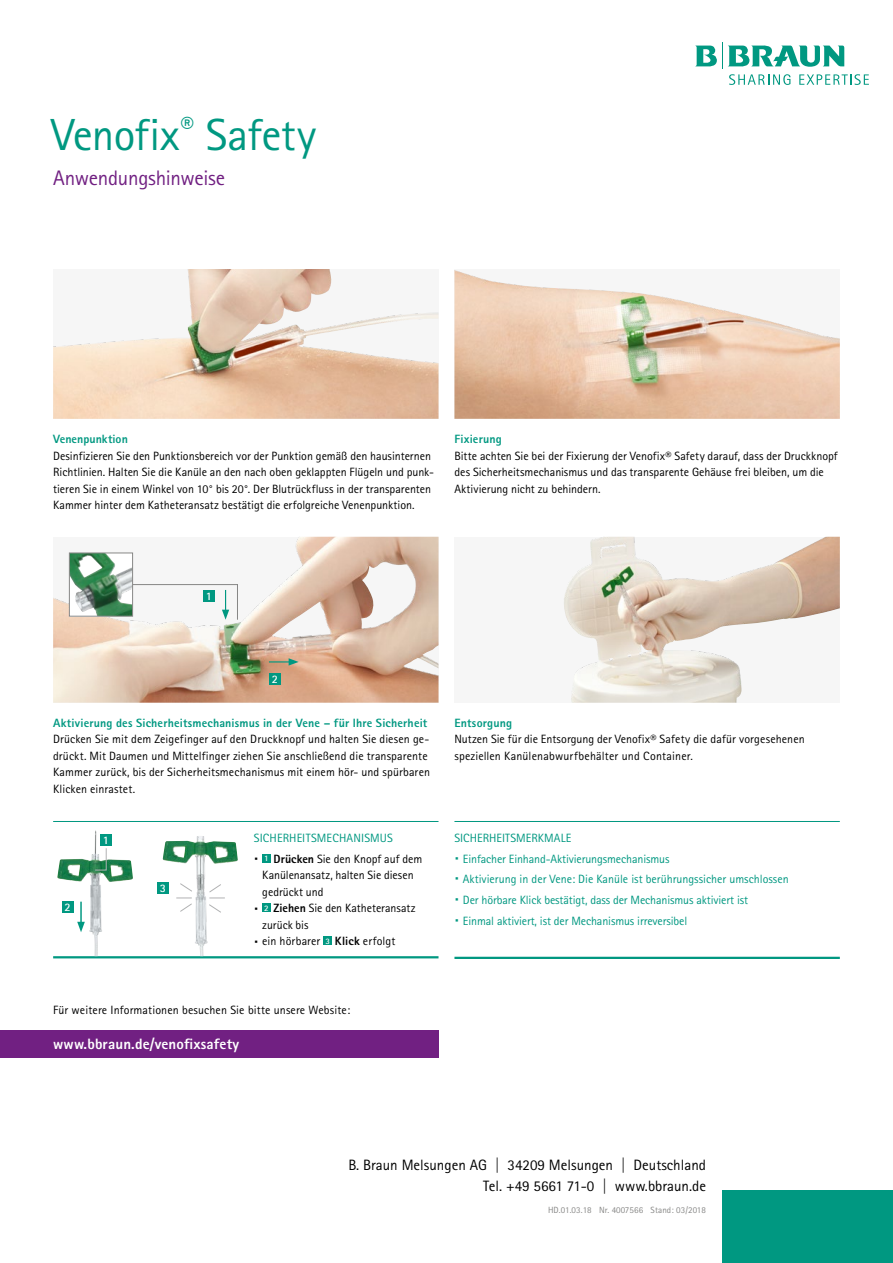
<style>
.page{position:relative;width:893px;height:1263px;background:#fff}
.page>*{position:absolute;margin:0;border:0;box-sizing:border-box;transform-origin:0 0}
.t1{font:45px "Rotis Sans Serif Pro";letter-spacing:-.01em;color:#009881}
.t2{font:24px "Rotis Sans Serif Pro";color:#000}
.t3{font:21px "Rotis Sans Serif Pro";letter-spacing:-.015em;color:#712082}
.t4{font:15px/21px "Rotis Sans Serif Pro";color:#000;text-align:right}
.t5{font:800 15px "Rotis Sans Serif Pro";letter-spacing:.01em;color:#fff}
.t6{font:12px/16.5px "Rotis Sans Serif Pro";color:#000}
.t7{font:12px/20.7px "Rotis Sans Serif Pro";letter-spacing:-.01em;color:#009881}
.t8{font:800 12px "Rotis Sans Serif Pro";letter-spacing:.01em;color:#009881}
.t9{font:12px "Rotis Sans Serif Pro";letter-spacing:.01em;color:#009881}
.t10{font:700 11.55px "Rotis Sans Serif Pro";color:#fff}
.t11{font:9px "Rotis Sans Serif Pro";letter-spacing:.01em;color:#878786}
.s1{font-weight:700;font-size:8.4px;color:#fff}
.s2{font-weight:800}
.s3{font-size:24px}
</style>
<div class="page">
<hr style="left:454px;top:821px;width:386px;height:1px;background:#009881">
<div style="left:722px;top:1191px;width:171px;height:72px;background:#009881"></div>
<img style="left:53px;top:269px;width:385px;height:150px">
<img style="left:53px;top:537px;width:385px;height:166px">
<img style="left:454px;top:270px;width:386px;height:149px">
<div style="left:454px;top:537px;width:386px;height:166px;background:#f6f6f6"></div>
<img style="left:564px;top:537px;width:276px;height:166px">
<hr style="left:53px;top:821px;width:385px;height:1px;background:#009881">
<hr style="left:53px;top:956px;width:385px;height:2px;background:#009881">
<hr style="left:454px;top:957px;width:386px;height:2px;background:#009881">
<div style="left:262px;top:854px;width:9px;height:8px;background:#009881"></div>
<div style="left:262px;top:904px;width:9px;height:8px;background:#009881"></div>
<div style="left:324px;top:937px;width:8px;height:8px;background:#009881"></div>
<img style="left:57px;top:830px;width:76px;height:126px">
<img style="left:163px;top:836px;width:75px;height:120px">
<svg style="left:177px;top:883px;width:16px;height:29px"></svg>
<svg style="left:208px;top:904px;width:14px;height:9px"></svg>
<svg style="left:209px;top:883px;width:16px;height:15px"></svg>
<hr style="left:80px;top:902px;width:2px;height:22px;background:#009881">
<svg style="left:77px;top:922px;width:8px;height:10px"></svg>
<div style="left:100px;top:834px;width:12px;height:12px;background:#009881"></div>
<div style="left:62px;top:901px;width:11px;height:12px;background:#009881"></div>
<div style="left:157px;top:882px;width:12px;height:12px;background:#009881"></div>
<svg style="left:94px;top:847px;width:13px;height:24px"></svg>
<div style="left:0;top:1030px;width:438px;height:27px;background:#712082"></div>
<img style="left:71px;top:555px;width:60px;height:59px">
<div style="left:69px;top:553px;width:64px;height:63px;border:1px solid #878786"></div>
<svg style="left:132px;top:584px;width:106px;height:36px"></svg>
<div style="left:203px;top:590px;width:12px;height:12px;background:#009881"></div>
<div style="left:269px;top:674px;width:12px;height:11px;background:#009881"></div>
<svg style="left:269px;top:658px;width:30px;height:8px"></svg>
<h1 class="t1" style="left:51px;top:108px;width:267px">Venofix<sup>®</sup> Safety</h1>
<h3 class="t3" style="left:53px;top:165px;width:174px">Anwendungshinweise</h3>
<p class="t8" style="left:53px;top:431px;width:76px">Venenpunktion</p>
<p class="t6" style="left:53px;top:447px;width:382px">Desinfizieren Sie den Punktionsbereich vor der Punktion gemäß den hausinternen Richtlinien. Halten Sie die Kanüle an den nach oben geklappten Flügeln und punk&shy;tieren Sie in einem Winkel von 10° bis 20°. Der Blutrückfluss in der transparenten Kammer hinter dem Katheteransatz bestätigt die erfolgreiche Venenpunktion.</p>
<p class="t8" style="left:454px;top:431px;width:49px">Fixierung</p>
<p class="t6" style="left:454px;top:447px;width:385px">Bitte achten Sie bei der Fixierung der Venofix® Safety darauf, dass der Druckknopf des Sicherheitsmechanismus und das transparente Gehäuse frei bleiben, um die<br>Aktivierung nicht zu behindern.</p>
<p class="t10" style="left:206px;top:589px;width:8px">1</p>
<p class="t10" style="left:272px;top:672px;width:8px">2</p>
<p class="t8" style="left:53px;top:715px;width:376px">Aktivierung des Sicherheitsmechanismus in der Vene – für Ihre Sicherheit</p>
<p class="t6" style="left:53px;top:731px;width:378px">Drücken Sie mit dem Zeigefinger auf den Druckknopf und halten Sie diesen ge&shy;drückt. Mit Daumen und Mittelfinger ziehen Sie anschließend die transparente Kammer zurück, bis der Sicherheitsmechanismus mit einem hör- und spürbaren Klicken einrastet.</p>
<p class="t10" style="left:64px;top:899px;width:8px">2</p>
<p class="t10" style="left:103px;top:833px;width:8px">1</p>
<p class="t10" style="left:160px;top:880px;width:8px">3</p>
<p class="t9" style="left:254px;top:831px;width:141px">SICHERHEITSMECHANISMUS</p>
<h2 class="t2" style="left:254px;top:845px;width:6px">∙</h2>
<p class="t6" style="left:262px;top:850px;width:161px"><span class="s1">1</span> <span class="s2">Drücken</span> Sie den Knopf auf dem<br>Kanülenansatz, halten Sie diesen gedrückt und</p>
<h2 class="t2" style="left:254px;top:894px;width:6px">∙</h2>
<p class="t6" style="left:264px;top:900px;width:153px"><span class="s1">2</span> <span class="s2">Ziehen</span> Sie den Katheteransatz</p>
<p class="t6" style="left:262px;top:916px;width:48px">zurück bis</p>
<p class="t6" style="left:254px;top:933px;width:143px"><span class="s3">∙</span> ein hörbarer <span class="s1">3</span> <span class="s2">Klick</span> erfolgt</p>
<p class="t6" style="left:53px;top:1002px;width:298px">Für weitere Informationen besuchen Sie bitte unsere Website:</p>
<p class="t5" style="left:53px;top:1034px;width:187px">www.bbraun.de/venofixsafety</p>
<p class="t8" style="left:454px;top:715px;width:59px">Entsorgung</p>
<p class="t6" style="left:454px;top:731px;width:352px">Nutzen Sie für die Entsorgung der Venofix® Safety die dafür vorgesehenen speziellen Kanülenabwurfbehälter und Container.</p>
<p class="t7" style="left:454px;top:827px;width:336px">SICHERHEITSMERKMALE<br><span class="s3">·</span> Einfacher Einhand-Aktivierungsmechanismus<br><span class="s3">·</span> Aktivierung in der Vene: Die Kanüle ist berührungssicher umschlossen <span class="s3">·</span> Der hörbare Klick bestätigt, dass der Mechanismus aktiviert ist<br><span class="s3">·</span> Einmal aktiviert, ist der Mechanismus irreversibel</p>
<p class="t4" style="left:348px;top:1154px;width:359px">B. Braun Melsungen AG | 34209 Melsungen | Deutschland<br>Tel. +49 5661 71-0 | www.bbraun.de</p>
<p class="t11" style="left:548px;top:1204px;width:159px">HD.01.03.18 Nr. 4007566 Stand: 03/2018</p>
</div>
